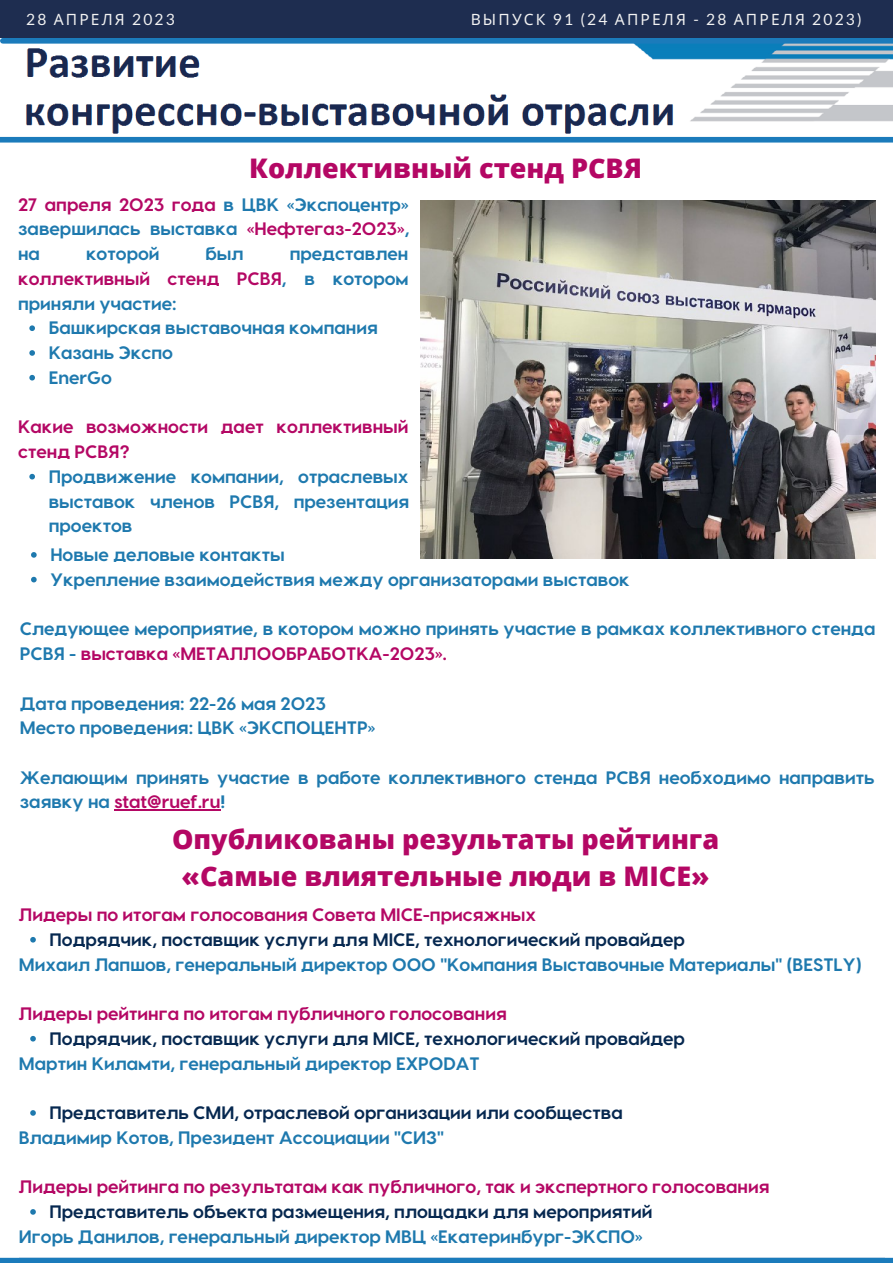
<style>
.page{position:relative;width:893px;height:1264px;background:#fff}
.page>*{position:absolute;margin:0;border:0;box-sizing:border-box;transform-origin:0 0}
.t1{font:800 27px/37px "Open Sans";color:#b40764;text-align:center}
.t2{font:700 18px/24.8px "Visby CF";color:#1e79ae}
.t3{font:700 18px "Visby CF";color:#062850}
.t4{font:700 18px/24.8px "Visby CF";color:#b40764}
.t5{font:15.6px "Noto Sans";letter-spacing:.14em;color:#f2f2f2}
.t6{font:15.6px "Lato";letter-spacing:.14em;color:#f2f2f2}
.s1{font-family:"Noto Sans"}
.s2{font-family:"Lato"}
.s3{color:#b40764}
</style>
<div class="page">
<div style="left:0;top:0;width:892px;height:38px;background:#1e2d50"></div>
<div style="left:0;top:1257px;width:892px;height:5px;background:#1b7bbb"></div>
<img style="left:0;top:44px;width:892px;height:93px">
<div style="left:3px;top:38px;width:889px;height:6px;background:#1b7bbb"></div>
<div style="left:0;top:137px;width:892px;height:5px;background:#1b7bbb"></div>
<img style="left:421px;top:200px;width:454px;height:359px">
<svg style="left:29px;top:325px;width:6px;height:6px"></svg>
<svg style="left:29px;top:350px;width:6px;height:6px"></svg>
<svg style="left:29px;top:375px;width:6px;height:5px"></svg>
<svg style="left:29px;top:474px;width:6px;height:5px"></svg>
<svg style="left:31px;top:552px;width:6px;height:5px"></svg>
<svg style="left:31px;top:577px;width:6px;height:5px"></svg>
<hr style="left:114px;top:809px;width:106px;height:1px;background:#b40764">
<svg style="left:30px;top:937px;width:6px;height:5px"></svg>
<svg style="left:30px;top:1035px;width:6px;height:6px"></svg>
<svg style="left:30px;top:1110px;width:6px;height:5px"></svg>
<svg style="left:30px;top:1209px;width:6px;height:5px"></svg>
<p class="t6" style="left:26px;top:10px;width:150px">28 <span class="s1">АПРЕЛЯ</span> 2023</p>
<p class="t5" style="left:470px;top:8px;width:392px">ВЫПУСК <span class="s2">91 (24</span> АПРЕЛЯ <span class="s2">- 28</span> АПРЕЛЯ <span class="s2">2023)</span></p>
<h1 class="t1" style="left:249px;top:149px;width:394px">Коллективный стенд РСВЯ</h1>
<p class="t2" style="left:18px;top:191px;width:392px;text-align:justify"><span class="s3">27 апреля 2023 года</span> в ЦВК «Экспоцентр» завершилась выставка <span class="s3">«Нефтегаз-2023»</span>, на</p>
<p class="t2" style="left:86px;top:240px;width:75px">которой</p>
<p class="t2" style="left:205px;top:240px;width:40px">был</p>
<p class="t2" style="left:18px;top:240px;width:392px;text-align:justify;text-indent:271px">представлен <span class="s3">коллективный стенд РСВЯ</span>, в котором приняли участие:</p>
<p class="t2" style="left:49px;top:314px;width:330px">Башкирская выставочная компания<br>Казань Экспо<br>EnerGo</p>
<p class="t4" style="left:18px;top:413px;width:392px">Какие возможности дает коллективный стенд РСВЯ?</p>
<p class="t2" style="left:49px;top:463px;width:362px;text-align:justify">Продвижение компании, отраслевых выставок членов РСВЯ, презентация проектов</p>
<p class="t2" style="left:50px;top:541px;width:581px">Новые деловые контакты<br>Укрепление взаимодействия между организаторами выставок</p>
<p class="t2" style="left:20px;top:615px;width:857px">Следующее мероприятие, в котором можно принять участие в рамках коллективного стенда<br>РСВЯ - <span class="s3">выставка «МЕТАЛЛООБРАБОТКА-2023».</span></p>
<p class="t2" style="left:20px;top:689px;width:357px">Дата проведения: 22-26 мая 2023<br>Место проведения: ЦВК «ЭКСПОЦЕНТР»</p>
<p class="t2" style="left:20px;top:764px;width:856px">Желающим принять участие в работе коллективного стенда РСВЯ необходимо направить заявку на <span class="s3">stat@ruef.ru</span>!</p>
<h1 class="t1" style="left:172px;top:820px;width:548px">Опубликованы результаты рейтинга «Самые влиятельные люди в MICE»</h1>
<p class="t4" style="left:19px;top:901px;width:518px">Лидеры по итогам голосования Совета MICE-присяжных</p>
<p class="t2" style="left:19px;top:950px;width:844px">Михаил Лапшов, генеральный директор ООО "Компания Выставочные Материалы" (BESTLY)</p>
<p class="t4" style="left:19px;top:1000px;width:489px">Лидеры рейтинга по итогам публичного голосования</p>
<p class="t2" style="left:19px;top:1049px;width:462px">Мартин Киламти, генеральный директор EXPODAT</p>
<p class="t3" style="left:50px;top:927px;width:637px">Подрядчик, поставщик услуги для MICE, технологический провайдер</p>
<p class="t3" style="left:50px;top:1026px;width:637px">Подрядчик, поставщик услуги для MICE, технологический провайдер</p>
<p class="t3" style="left:50px;top:1100px;width:574px">Представитель СМИ, отраслевой организации или сообщества</p>
<p class="t2" style="left:19px;top:1124px;width:426px">Владимир Котов, Президент Ассоциации "СИЗ"</p>
<p class="t4" style="left:19px;top:1173px;width:752px">Лидеры рейтинга по результатам как публичного, так и экспертного голосования</p>
<p class="t2" style="left:19px;top:1222px;width:625px">Игорь Данилов, генеральный директор МВЦ «Екатеринбург-ЭКСПО»</p>
<p class="t3" style="left:50px;top:1199px;width:604px">Представитель объекта размещения, площадки для мероприятий</p>
</div>
